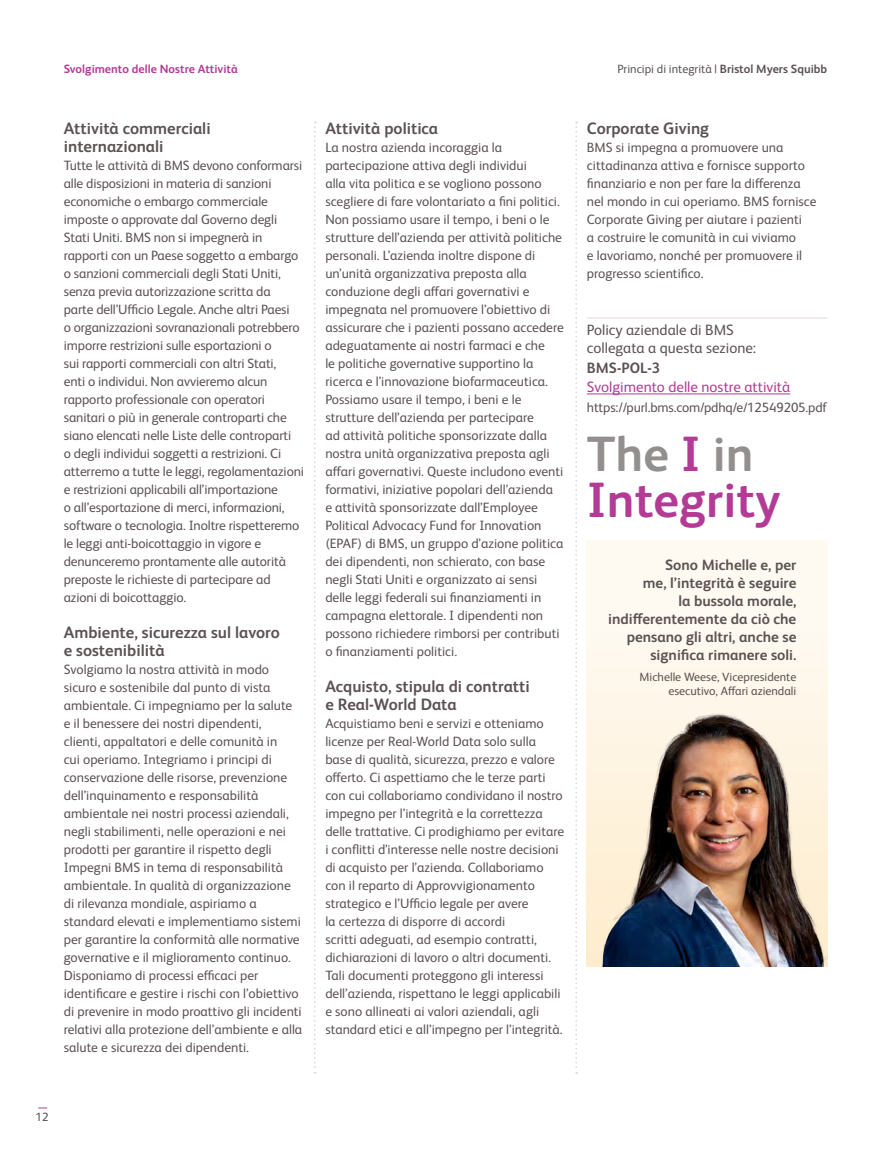
<style>
.page{position:relative;width:891px;height:1161px;background:#fff}
.page>*{position:absolute;margin:0;border:0;box-sizing:border-box;transform-origin:0 0}
.Subhead{font:700 49.65px "BMS Humanity";color:#b33b96}
.Subhead-2{font:700 49.65px "BMS Humanity";color:#938f8f}
.Subhead-3{font:700 16.5px/18px "BMS Humanity";color:#5c5253}
.Body_Text{font:700 15px/18px "BMS Humanity";color:#5c5253;text-align:right}
.policy{font:15px/18px "BMS Humanity";color:#5c5253}
.policy-2{font:15px/19.5px "BMS Humanity";color:#b33b96}
.Body_Text-2{font:13.5px/18px "BMS Humanity";color:#5c5253}
.Body_Text-3{font:12px/14.4px "BMS Humanity";color:#5c5253;text-align:right}
.Section_Title{font:700 12px "BMS Humanity";color:#b33b96}
.s1{font-weight:700}
.s2{font-weight:700;color:#5c5253}
.s3{color:#b33b96}
</style>
<div class="page">
<hr style="left:587px;top:318px;width:240px;height:1px;background:#e0d8dd">
<hr style="left:587px;top:393px;width:203px;height:1px;background:#b33b96">
<svg style="left:314px;top:122px;width:2px;height:952px"></svg>
<svg style="left:576px;top:122px;width:1px;height:952px"></svg>
<div style="left:587px;top:541px;width:240px;height:425px;background:#fef9f1"></div>
<img style="left:587px;top:712px;width:240px;height:254px">
<p class="Section_Title" style="left:64px;top:60px;width:176px">Svolgimento delle Nostre Attività</p>
<p class="Subhead-3" style="left:64px;top:119px;width:148px">Attività commerciali internazionali</p>
<p class="Body_Text-2" style="left:64px;top:156px;width:242px">Tutte le attività di BMS devono conformarsi alle disposizioni in materia di sanzioni economiche o embargo commerciale imposte o approvate dal Governo degli Stati Uniti. BMS non si impegnerà in rapporti con un Paese soggetto a embargo o sanzioni commerciali degli Stati Uniti, senza previa autorizzazione scritta da<br>parte dell’Ufficio Legale. Anche altri Paesi<br>o organizzazioni sovranazionali potrebbero imporre restrizioni sulle esportazioni o<br>sui rapporti commerciali con altri Stati,<br>enti o individui. Non avvieremo alcun rapporto professionale con operatori sanitari o più in generale controparti che siano elencati nelle Liste delle controparti<br>o degli individui soggetti a restrizioni. Ci atterremo a tutte le leggi, regolamentazioni e restrizioni applicabili all’importazione<br>o all’esportazione di merci, informazioni, software o tecnologia. Inoltre rispetteremo le leggi anti-boicottaggio in vigore e denunceremo prontamente alle autorità preposte le richieste di partecipare ad azioni di boicottaggio.</p>
<p class="Subhead-3" style="left:64px;top:623px;width:218px">Ambiente, sicurezza sul lavoro e sostenibilità</p>
<p class="Body_Text-2" style="left:64px;top:660px;width:240px">Svolgiamo la nostra attività in modo sicuro e sostenibile dal punto di vista ambientale. Ci impegniamo per la salute e il benessere dei nostri dipendenti,<br>clienti, appaltatori e delle comunità in<br>cui operiamo. Integriamo i principi di conservazione delle risorse, prevenzione dell’inquinamento e responsabilità ambientale nei nostri processi aziendali, negli stabilimenti, nelle operazioni e nei prodotti per garantire il rispetto degli Impegni BMS in tema di responsabilità ambientale. In qualità di organizzazione di rilevanza mondiale, aspiriamo a standard elevati e implementiamo sistemi per garantire la conformità alle normative governative e il miglioramento continuo.<br>Disponiamo di processi efficaci per identificare e gestire i rischi con l’obiettivo di prevenire in modo proattivo gli incidenti relativi alla protezione dell’ambiente e alla salute e sicurezza dei dipendenti.</p>
<p class="Subhead-3" style="left:325px;top:119px;width:114px">Attività politica</p>
<p class="Body_Text-2" style="left:325px;top:138px;width:240px">La nostra azienda incoraggia la partecipazione attiva degli individui<br>alla vita politica e se vogliono possono scegliere di fare volontariato a fini politici.<br>Non possiamo usare il tempo, i beni o le strutture dell’azienda per attività politiche personali. L’azienda inoltre dispone di un’unità organizzativa preposta alla conduzione degli affari governativi e impegnata nel promuovere l’obiettivo di assicurare che i pazienti possano accedere adeguatamente ai nostri farmaci e che<br>le politiche governative supportino la ricerca e l’innovazione biofarmaceutica.<br>Possiamo usare il tempo, i beni e le strutture dell’azienda per partecipare<br>ad attività politiche sponsorizzate dalla nostra unità organizzativa preposta agli affari governativi. Queste includono eventi formativi, iniziative popolari dell’azienda<br>e attività sponsorizzate dall’Employee Political Advocacy Fund for Innovation (EPAF) di BMS, un gruppo d’azione politica dei dipendenti, non schierato, con base negli Stati Uniti e organizzato ai sensi delle leggi federali sui finanziamenti in campagna elettorale. I dipendenti non possono richiedere rimborsi per contributi o finanziamenti politici.</p>
<p class="Subhead-3" style="left:325px;top:677px;width:206px">Acquisto, stipula di contratti e Real-World Data</p>
<p class="Body_Text-2" style="left:325px;top:714px;width:240px">Acquistiamo beni e servizi e otteniamo licenze per Real-World Data solo sulla base di qualità, sicurezza, prezzo e valore offerto. Ci aspettiamo che le terze parti con cui collaboriamo condividano il nostro impegno per l’integrità e la correttezza delle trattative. Ci prodighiamo per evitare i conflitti d’interesse nelle nostre decisioni di acquisto per l’azienda. Collaboriamo con il reparto di Approvvigionamento strategico e l’Ufficio legale per avere<br>la certezza di disporre di accordi<br>scritti adeguati, ad esempio contratti, dichiarazioni di lavoro o altri documenti.<br>Tali documenti proteggono gli interessi dell’azienda, rispettano le leggi applicabili e sono allineati ai valori aziendali, agli standard etici e all’impegno per l’integrità.</p>
<p class="Body_Text-3" style="left:36px;top:1109px;width:15px">12</p>
<p class="Body_Text-3" style="left:617px;top:61px;width:211px">Principi di integrità | <span class="s1">Bristol Myers Squibb</span></p>
<p class="Subhead-3" style="left:587px;top:119px;width:124px">Corporate Giving</p>
<p class="Body_Text-2" style="left:587px;top:138px;width:231px">BMS si impegna a promuovere una cittadinanza attiva e fornisce supporto finanziario e non per fare la differenza nel mondo in cui operiamo. BMS fornisce Corporate Giving per aiutare i pazienti<br>a costruire le comunità in cui viviamo<br>e lavoriamo, nonché per promuovere il progresso scientifico.</p>
<p class="policy" style="left:587px;top:320px;width:171px">Policy aziendale di BMS collegata a questa sezione:</p>
<p class="policy-2" style="left:587px;top:357px;width:205px"><span class="s2">BMS-POL-3<br></span>Svolgimento delle nostre attività</p>
<p class="Body_Text-2" style="left:587px;top:397px;width:242px">https://purl.bms.com/pdhq/e/12549205.pdf</p>
<p class="Subhead-2" style="left:587px;top:419px;width:168px">The <span class="s3">I</span> in</p>
<p class="Subhead" style="left:587px;top:465px;width:195px">Integrity</p>
<p class="Body_Text" style="left:608px;top:555px;width:190px">Sono Michelle e, per<br>me, l’integrità è seguire<br>la bussola morale, indifferentemente da ciò che pensano gli altri, anche se significa rimanere soli.</p>
<p class="Body_Text-3" style="left:639px;top:669px;width:158px">Michelle Weese, Vicepresidente esecutivo, Affari aziendali</p>
</div>
